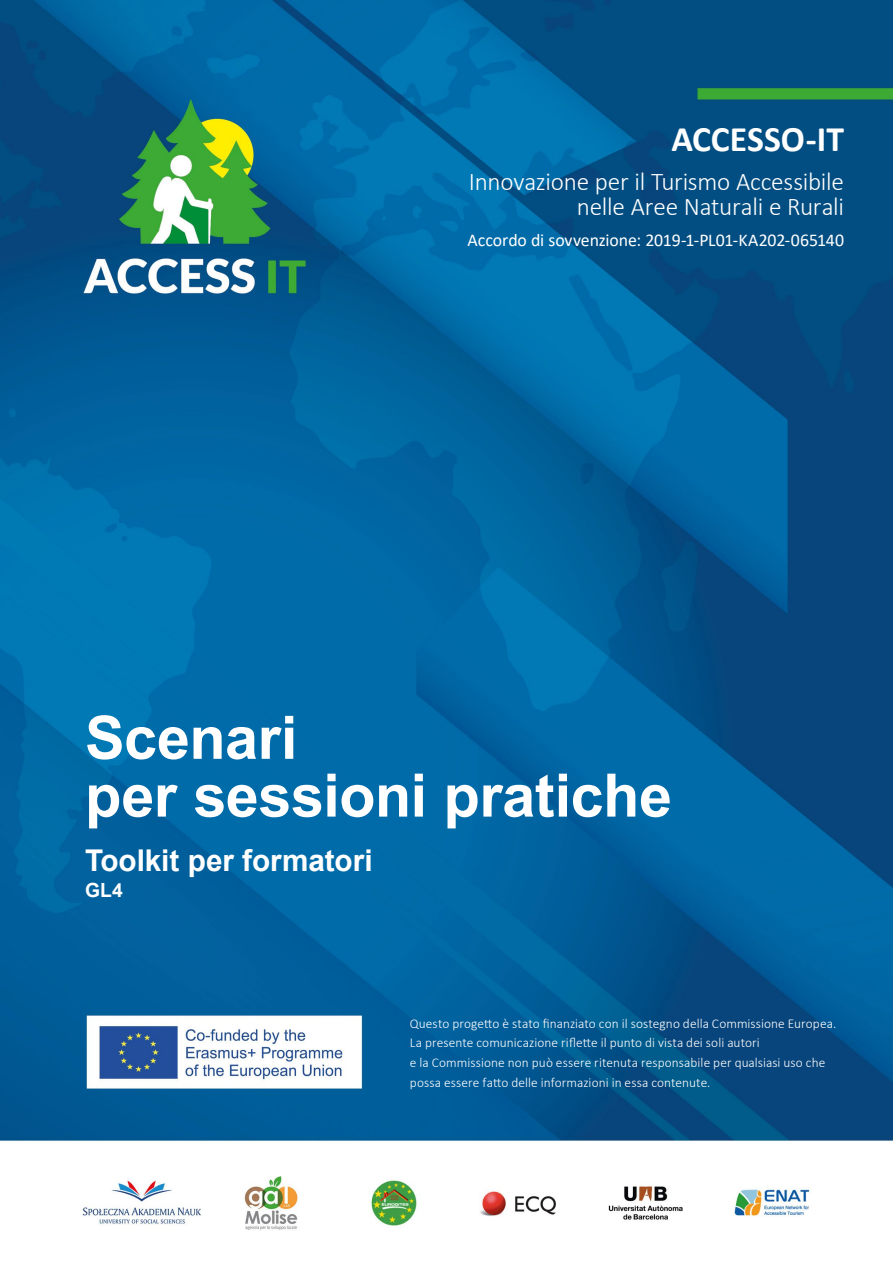
<style>
.page{position:relative;width:893px;height:1263px;background:#fff}
.page>*{position:absolute;margin:0;border:0;box-sizing:border-box;transform-origin:0 0}
.t1{font:700 60px/57.8px "Arial";letter-spacing:-.01em;color:#fff}
.t2{font:700 36px "Calibri";color:#fff}
.t3{font:700 30px "Arial";color:#fff}
.t4{font:300 25.5px/25.5px "Calibri";letter-spacing:-.01em;color:#fff;text-align:right}
.t5{font:700 19.5px "Arial";color:#fff}
.t6{font:18px "Calibri";letter-spacing:-.005em;color:#fff}
.t7{font:300 13.5px/19.5px "Calibri";letter-spacing:.005em;color:#fff}
</style>
<div class="page">
<img style="left:0;top:0;width:893px;height:1230px">
<h2 class="t2" style="left:671px;top:114px;width:174px">ACCESSO-IT</h2>
<h3 class="t4" style="left:469px;top:168px;width:377px">Innovazione per il Turismo Accessibile nelle Aree Naturali e Rurali</h3>
<h3 class="t6" style="left:468px;top:227px;width:378px">Accordo di sovvenzione: 2019-1-PL01-KA202-065140</h3>
<h1 class="t1" style="left:85px;top:709px;width:588px">Scenari<br>per sessioni pratiche</h1>
<h3 class="t3" style="left:85px;top:839px;width:289px">Toolkit per formatori</h3>
<h3 class="t5" style="left:85px;top:876px;width:39px">GL4</h3>
<p class="t7" style="left:410px;top:1014px;width:428px">Questo progetto è stato finanziato con il sostegno della Commissione Europea.<br>La presente comunicazione riflette il punto di vista dei soli autori<br>e la Commissione non può essere ritenuta responsabile per qualsiasi uso che possa essere fatto delle informazioni in essa contenute.</p>
</div>
